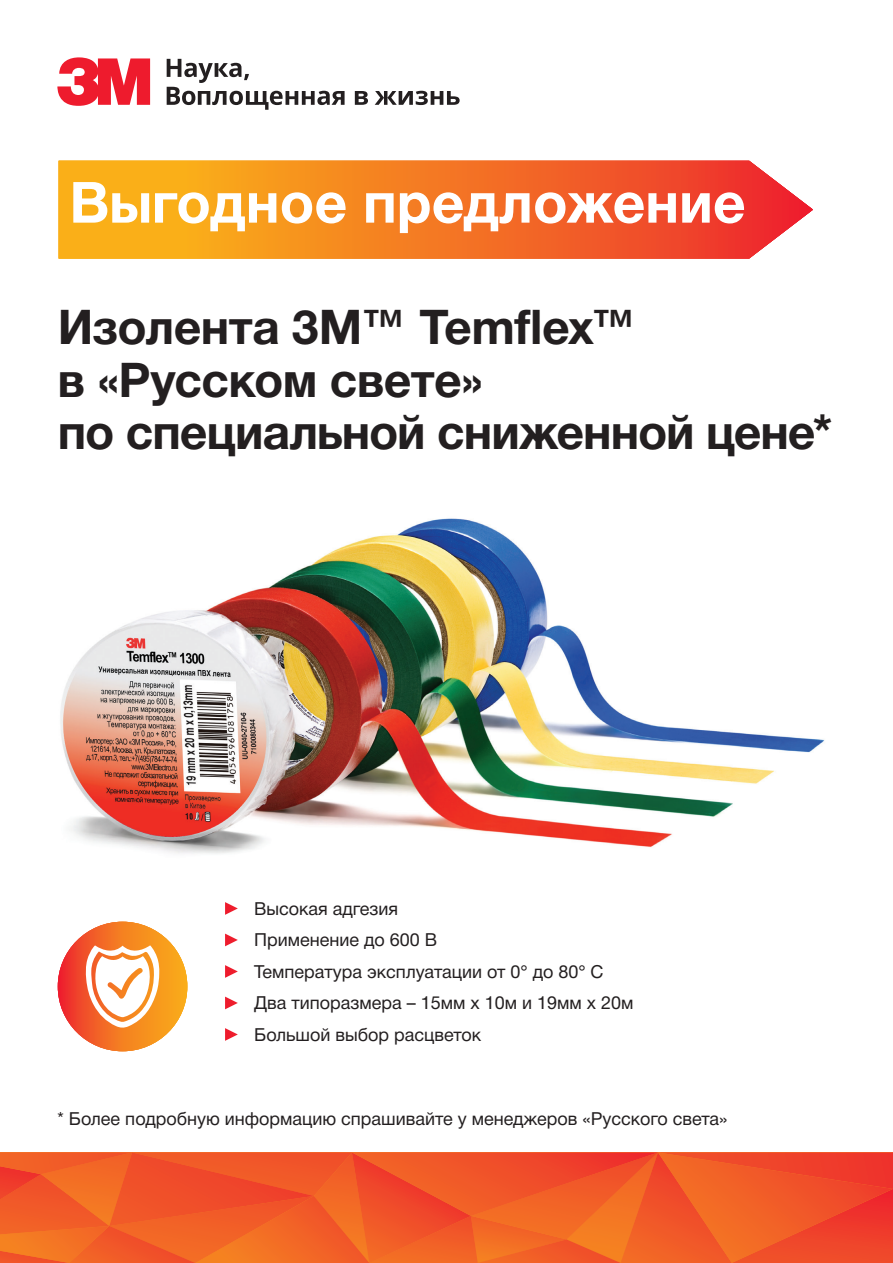
<style>
.page{position:relative;width:893px;height:1263px;background:#fff}
.page>*{position:absolute;margin:0;border:0;box-sizing:border-box;transform-origin:0 0}
.t1{font:700 60px "Helvetica Neue Cyr";color:#fff}
.t2{font:700 57px "Helvetica Neue Cyr";color:#fff}
.t3{font:700 48px/52.8px "Helvetica Neue Cyr";letter-spacing:-.015em;color:#231f20}
.t4{font:18px/31.5px "Helvetica Neue Cyr";color:#231f20}
.s1{font-family:"Arial";color:#fff}
</style>
<div class="page">
<img style="left:60px;top:518px;width:765px;height:336px">
<svg style="left:0;top:1152px;width:893px;height:111px;background:#f15927"></svg>
<svg style="left:58px;top:922px;width:129px;height:129px;background:#f47422"></svg>
<svg style="left:85px;top:945px;width:74px;height:83px"></svg>
<svg style="left:59px;top:161px;width:754px;height:98px;background:#f47e2b"></svg>
<svg style="left:57px;top:57px;width:93px;height:49px"></svg>
<svg style="left:167px;top:59px;width:293px;height:51px"></svg>
<h2 class="t2" style="left:69px;top:171px;width:678px">Выгодное предложение</h2>
<h1 class="t1" style="left:59px;top:171px;width:410px">Успей купить!</h1>
<h3 class="t3" style="left:58px;top:301px;width:776px">Изолента 3М™ Temflex™<br>в «Русском свете»<br>по специальной сниженной цене*</h3>
<p class="t4" style="left:223px;top:893px;width:412px"><span class="s1">►</span> Высокая адгезия<br><span class="s1">►</span> Применение до 600 В<br><span class="s1">►</span> Температура эксплуатации от 0° до 80° C<br><span class="s1">►</span> Два типоразмера – 15мм х 10м и 19мм х 20м <span class="s1">►</span> Большой выбор расцветок</p>
<p class="t4" style="left:57px;top:1103px;width:672px">* Более подробную информацию спрашивайте у менеджеров «Русского света»</p>
</div>
